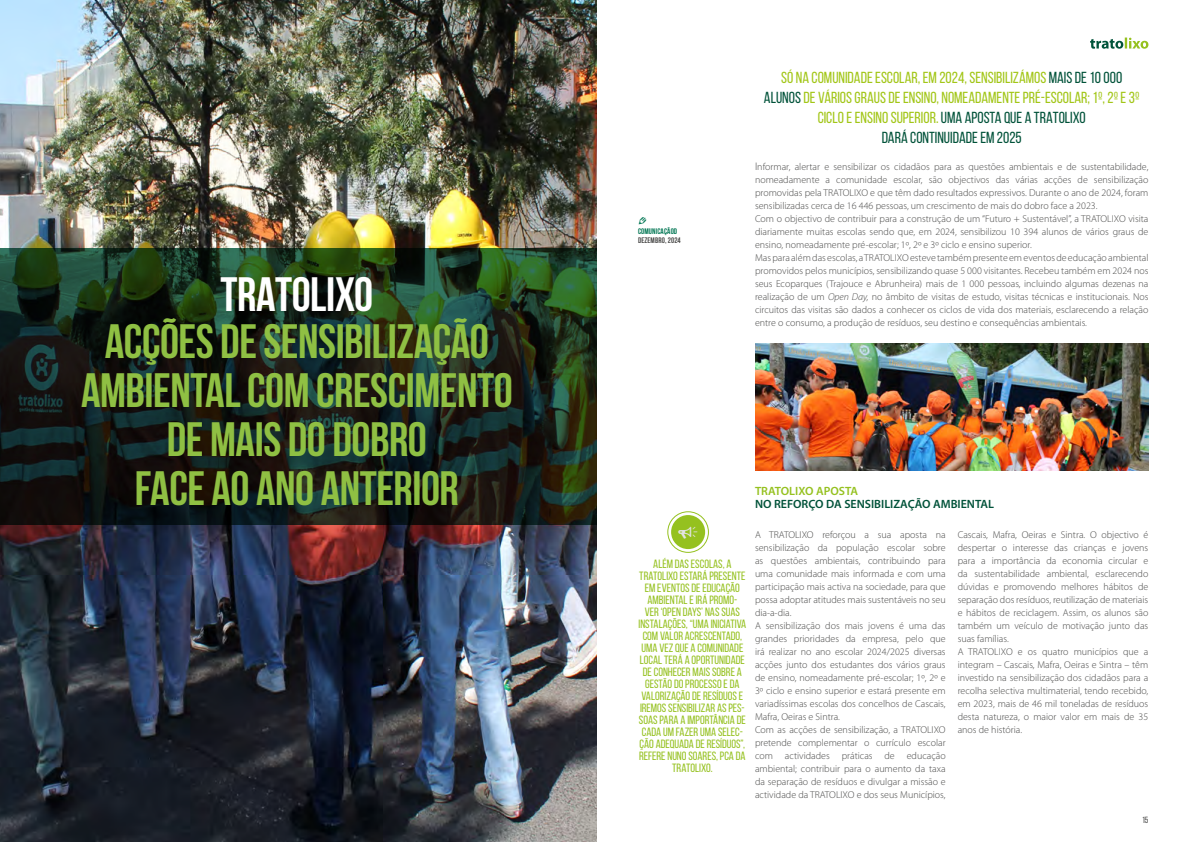
<style>
.page{position:relative;width:1191px;height:842px;background:#fff}
.page>*{position:absolute;margin:0;border:0;box-sizing:border-box;transform-origin:0 0}
.t1{font:700 48px/49px "Bebas Neue";letter-spacing:-.01em;color:#8fc043;text-align:center}
.t2{font:700 48px "Bebas Neue";letter-spacing:-.01em;color:#fff}
.t3{font:20px "Modern Pictograms";color:#e3e3e3}
.t4{font:16px/20px "Bebas Neue";color:#a2c617;text-align:center}
.t5{font:13px "Modern Pictograms";color:#007653}
.t6{font:12px/12px "Bebas Neue";color:#95c11f;text-align:center}
.t7{font:600 12px "Myriad Pro";color:#005239}
.t8{font:600 12px "Myriad Pro";color:#95c11f}
.t9{font:300 10px/13px "Myriad Pro";color:#4a4a49}
.t10{font:9px "Bebas Neue";color:#4a4a49}
.t11{font:700 8px "Bebas Neue";letter-spacing:.015em;color:#4a4a49}
.t12{font:700 8px "Bebas Neue";letter-spacing:.015em;color:#007653}
.s1{color:#005239}
.s2{font-size:11px}
.s3{font-style:italic}
</style>
<div class="page">
<svg style="left:1090px;top:38px;width:58px;height:11px"></svg>
<img style="left:0;top:0;width:596px;height:842px">
<svg style="left:0;top:248px;width:596px;height:277px;background:#19271b"></svg>
<img style="left:755px;top:344px;width:393px;height:126px">
<div style="left:671px;top:515px;width:34px;height:34px;background:#95c11f;border-radius:50%"></div>
<div style="left:667px;top:511px;width:42px;height:42px;border:1px solid #95c11f;border-radius:50%"></div>
<h1 class="t2" style="left:221px;top:268px;width:154px">TRATOLIXO</h1>
<h1 class="t1" style="left:81px;top:316px;width:433px">ACÇÕES DE SENSIBILIZAÇÃO<br>AMBIENTAL COM CRESCIMENTO<br>DE MAIS DO DOBRO<br>FACE AO ANO ANTERIOR</h1>
<h3 class="t5" style="left:638px;top:213px;width:10px">e</h3>
<p class="t12" style="left:638px;top:226px;width:41px">COMUNICAÇÃOD</p>
<p class="t11" style="left:638px;top:236px;width:44px">DEZEMBRO, 2024</p>
<h3 class="t4" style="left:764px;top:67px;width:377px">SÓ NA COMUNIDADE ESCOLAR, EM 2024, SENSIBILIZÁMOS <span class="s1">MAIS DE 10 000<br>ALUNOS</span> DE VÁRIOS GRAUS DE ENSINO, NOMEADAMENTE PRÉ-ESCOLAR; 1º, 2º E 3º CICLO E ENSINO SUPERIOR. <span class="s1">UMA APOSTA QUE A TRATOLIXO<br>DARÁ CONTINUIDADE EM 2025</span></h3>
<p class="t9" style="left:755px;top:160px;width:395px"><span class="s2">I</span>nformar, alertar e sensibilizar os cidadãos para as questões ambientais e de sustentabilidade, nomeadamente a comunidade escolar, são objectivos das várias acções de sensibilização promovidas pela TRATOLIXO e que têm dado resultados expressivos. Durante o ano de 2024, foram sensibilizadas cerca de 16 446 pessoas, um crescimento de mais do dobro face a 2023.<br>Com o objectivo de contribuir para a construção de um “Futuro + Sustentável”, a TRATOLIXO visita diariamente muitas escolas sendo que, em 2024, sensibilizou 10 394 alunos de vários graus de ensino, nomeadamente pré-escolar; 1º, 2º e 3º ciclo e ensino superior.<br>Mas para além das escolas, a TRATOLIXO esteve também presente em eventos de educação ambiental promovidos pelos municípios, sensibilizando quase 5 000 visitantes. Recebeu também em 2024 nos seus Ecoparques (Trajouce e Abrunheira) mais de 1 000 pessoas, incluindo algumas dezenas na realização de um <span class="s3">Open Day,</span> no âmbito de visitas de estudo, visitas técnicas e institucionais. Nos circuitos das visitas são dados a conhecer os ciclos de vida dos materiais, esclarecendo a relação entre o consumo, a produção de resíduos, seu destino e consequências ambientais.</p>
<h2 class="t3" style="left:677px;top:522px;width:23px">Y</h2>
<p class="t6" style="left:638px;top:558px;width:109px">ALÉM DAS ESCOLAS, A<br>TRATOLIXO ESTARÁ PRESENTE<br>EM EVENTOS DE EDUCAÇÃO<br>AMBIENTAL E IRÁ PROMO-<br>VER ‘OPEN DAYS’ NAS SUAS<br>INSTALAÇÕES, “UMA INICIATIVA<br>COM VALOR ACRESCENTADO,<br>UMA VEZ QUE A COMUNIDADE<br>LOCAL TERÁ A OPORTUNIDADE<br>DE CONHECER MAIS SOBRE A<br>GESTÃO DO PROCESSO E DA<br>VALORIZAÇÃO DE RESÍDUOS E<br>IREMOS SENSIBILIZAR AS PES-<br>SOAS PARA A IMPORTÂNCIA DE<br>CADA UM FAZER UMA SELEC-<br>ÇÃO ADEQUADA DE RESÍDUOS”,<br>REFERE NUNO SOARES, PCA DA<br>TRATOLIXO.</p>
<p class="t8" style="left:755px;top:484px;width:105px">TRATOLIXO APOSTA</p>
<p class="t7" style="left:755px;top:497px;width:240px">NO REFORÇO DA SENSIBILIZAÇÃO AMBIENTAL</p>
<p class="t9" style="left:755px;top:528px;width:192px">A TRATOLIXO reforçou a sua aposta na sensibilização da população escolar sobre as questões ambientais, contribuindo para uma comunidade mais informada e com uma participação mais activa na sociedade, para que possa adoptar atitudes mais sustentáveis no seu dia-a-dia.<br>A sensibilização dos mais jovens é uma das grandes prioridades da empresa, pelo que irá realizar no ano escolar 2024/2025 diversas acções junto dos estudantes dos vários graus de ensino, nomeadamente pré-escolar; 1º, 2º e 3º ciclo e ensino superior e estará presente em variadíssimas escolas dos concelhos de Cascais, Mafra, Oeiras e Sintra.<br>Com as acções de sensibilização, a TRATOLIXO pretende complementar o currículo escolar com actividades práticas de educação ambiental; contribuir para o aumento da taxa da separação de resíduos e divulgar a missão e actividade da TRATOLIXO e dos seus Municípios,</p>
<p class="t9" style="left:957px;top:528px;width:192px">Cascais, Mafra, Oeiras e Sintra. O objectivo é despertar o interesse das crianças e jovens para a importância da economia circular e da sustentabilidade ambiental, esclarecendo dúvidas e promovendo melhores hábitos de separação dos resíduos, reutilização de materiais e hábitos de reciclagem. Assim, os alunos são também um veículo de motivação junto das suas famílias.<br>A TRATOLIXO e os quatro municípios que a integram – Cascais, Mafra, Oeiras e Sintra – têm investido na sensibilização dos cidadãos para a recolha selectiva multimaterial, tendo recebido, em 2023, mais de 46 mil toneladas de resíduos desta natureza, o maior valor em mais de 35 anos de história.</p>
<p class="t10" style="left:1142px;top:815px;width:8px">15</p>
</div>
